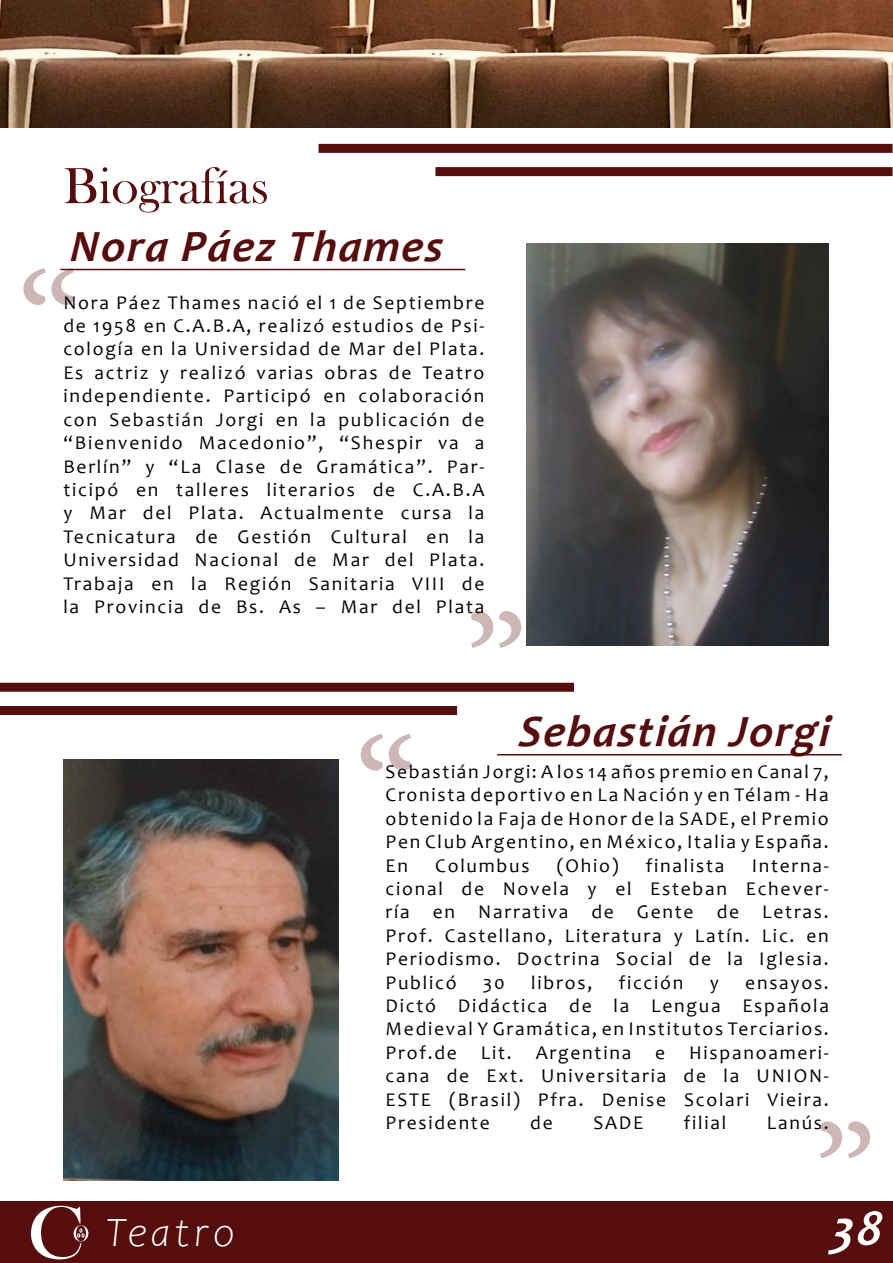
<style>
.page{position:relative;width:893px;height:1263px;background:#fff}
.page>*{position:absolute;margin:0;border:0;box-sizing:border-box;transform-origin:0 0}
.t1{font:159.75px "Minion Pro";color:#550d0d}
.titulo_apartado{font:52.35px "Bask Old Face";color:#550d0d}
.t2{font:italic 700 50.4px "Candara";color:#fff}
.Letra_Normla{font:italic 700 45px "Candara";color:#550d0d}
.t3{font:italic 300 42px "Candara";letter-spacing:.09em;color:#fff}
.Biografia_Texto_norm{font:19.5px/23.4px "Candara";letter-spacing:.09em;color:#080303;text-align:justify}
</style>
<div class="page">
<div style="left:319px;top:144px;width:574px;height:9px;background:#550d0d"></div>
<div style="left:435px;top:167px;width:458px;height:9px;background:#550d0d"></div>
<div style="left:0;top:683px;width:574px;height:9px;background:#550d0d"></div>
<div style="left:0;top:706px;width:457px;height:9px;background:#550d0d"></div>
<img style="left:527px;top:244px;width:302px;height:401px">
<img style="left:63px;top:759px;width:276px;height:421px">
<hr style="left:60px;top:269px;width:405px;height:1px;background:#550d0d">
<hr style="left:497px;top:754px;width:345px;height:1px;background:#550d0d">
<div style="left:0;top:1201px;width:893px;height:61px;background:#550d0d"></div>
<svg style="left:0;top:0;width:892px;height:128px"></svg>
<svg style="left:31px;top:1205px;width:58px;height:54px"></svg>
<hr style="left:892px;top:0;width:1px;height:160px;background:#6996ce">
<p class="titulo_apartado" style="left:63px;top:157px;width:207px">Biografías</p>
<p class="Letra_Normla" style="left:69px;top:218px;width:382px">Nora Páez Thames</p>
<h1 class="t1" style="left:17px;top:224px;width:65px">“</h1>
<p class="Biografia_Texto_norm" style="left:63px;top:290px;width:422px">Nora Páez Thames nació el 1 de Septiembre de 1958 en C.A.B.A, realizó estudios de Psi&shy;cología en la Universidad de Mar del Plata.</p>
<p class="Biografia_Texto_norm" style="left:63px;top:361px;width:423px">Es actriz y realizó varias obras de Teatro independiente. Participó en colaboración con Sebastián Jorgi en la publicación de “Bienvenido Macedonio”, “Shespir va a Berlín” y “La Clase de Gramática”. Par&shy;ticipó en talleres literarios de C.A.B.A y Mar del Plata. Actualmente cursa la Tecnicatura de Gestión Cultural en la Universidad Nacional de Mar del Plata.</p>
<p class="Biografia_Texto_norm" style="left:63px;top:571px;width:422px">Trabaja en la Región Sanitaria VIII de la Provincia de Bs. As – Mar del Plata</p>
<h1 class="t1" style="left:528px;top:692px;width:65px;rotate:-180deg">“</h1>
<p class="Letra_Normla" style="left:518px;top:703px;width:320px">Sebastián Jorgi</p>
<h1 class="t1" style="left:354px;top:690px;width:65px">“</h1>
<p class="Biografia_Texto_norm" style="left:386px;top:760px;width:445px">Sebastián Jorgi: A los 14 años premio en Canal 7, Cronista deportivo en La Nación y en Télam - Ha obtenido la Faja de Honor de la SADE, el Premio Pen Club Argentino, en México, Italia y España.</p>
<p class="Biografia_Texto_norm" style="left:386px;top:853px;width:24px">En</p>
<p class="Biografia_Texto_norm" style="left:435px;top:853px;width:96px">Columbus</p>
<p class="Biografia_Texto_norm" style="left:557px;top:853px;width:63px">(Ohio)</p>
<p class="Biografia_Texto_norm" style="left:646px;top:853px;width:80px">finalista</p>
<p class="Biografia_Texto_norm" style="left:386px;top:853px;width:445px;text-indent:366px">Interna&shy;cional de Novela y el Esteban Echever&shy;ría en Narrativa de Gente de Letras.</p>
<p class="Biografia_Texto_norm" style="left:386px;top:923px;width:445px">Prof. Castellano, Literatura y Latín. Lic. en<br>Periodismo. Doctrina Social de la Iglesia.</p>
<p class="Biografia_Texto_norm" style="left:386px;top:970px;width:73px">Publicó</p>
<p class="Biografia_Texto_norm" style="left:483px;top:970px;width:23px">30</p>
<p class="Biografia_Texto_norm" style="left:531px;top:970px;width:62px">libros,</p>
<p class="Biografia_Texto_norm" style="left:619px;top:970px;width:66px">ficción</p>
<p class="Biografia_Texto_norm" style="left:710px;top:970px;width:11px">y</p>
<p class="Biografia_Texto_norm" style="left:745px;top:970px;width:85px">ensayos.</p>
<p class="Biografia_Texto_norm" style="left:386px;top:994px;width:445px">Dictó Didáctica de la Lengua Española</p>
<p class="Biografia_Texto_norm" style="left:386px;top:1017px;width:445px">Medieval Y Gramática, en Institutos Terciarios.</p>
<p class="Biografia_Texto_norm" style="left:386px;top:1040px;width:445px">Prof.de Lit. Argentina e Hispanoameri&shy;cana de Ext. Universitaria de la UNION-ESTE (Brasil) Pfra. Denise Scolari Vieira.</p>
<p class="Biografia_Texto_norm" style="left:386px;top:1111px;width:106px">Presidente</p>
<p class="Biografia_Texto_norm" style="left:530px;top:1111px;width:24px">de</p>
<p class="Biografia_Texto_norm" style="left:593px;top:1111px;width:51px">SADE</p>
<p class="Biografia_Texto_norm" style="left:684px;top:1111px;width:44px">filial</p>
<p class="Biografia_Texto_norm" style="left:767px;top:1111px;width:64px">Lanús.</p>
<h1 class="t1" style="left:877px;top:1202px;width:65px;rotate:-180deg">“</h1>
<h3 class="t3" style="left:106px;top:1209px;width:131px">Teatro</h3>
<h3 class="t2" style="left:829px;top:1197px;width:62px">38</h3>
</div>
